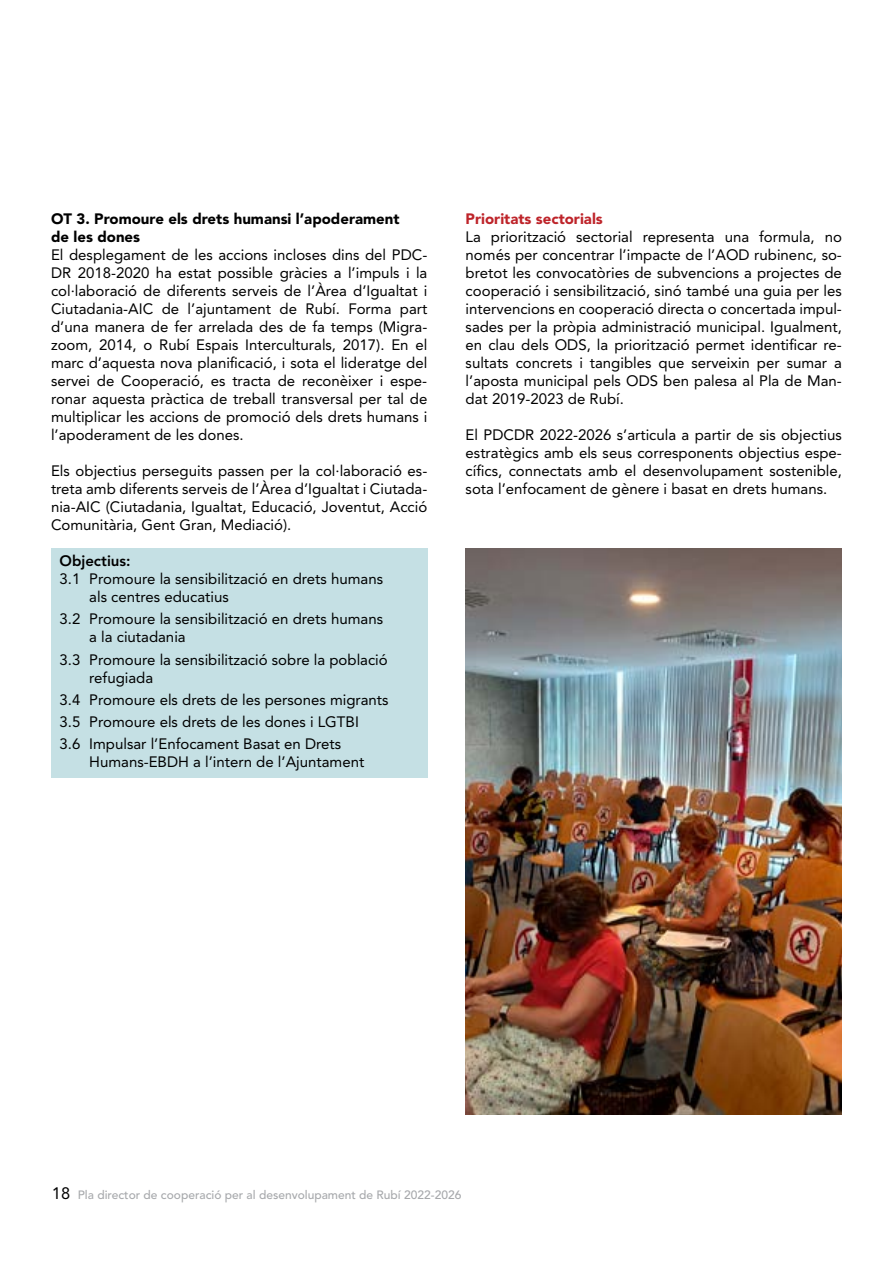
<style>
.page{position:relative;width:893px;height:1263px;background:#fff}
.page>*{position:absolute;margin:0;border:0;box-sizing:border-box;transform-origin:0 0}
.t1{font:15px/18px "Avenir LT Std";color:#000;text-align:justify}
.t2{font:900 15px/18px "Avenir LT Std";color:#000}
.t3{font:900 15px "Avenir LT Std";color:#be242a}
.t4{font:800 15px "Avenir LT Std";color:#000}
.t5{font:500 12px "Avenir LT Std";color:#a7a9ac}
.s1{font-weight:400;font-size:16.5px;color:#000}
</style>
<div class="page">
<div style="left:51px;top:549px;width:376px;height:229px;background:#c5e0e4"></div>
<img style="left:466px;top:549px;width:376px;height:565px">
<p class="t2" style="left:51px;top:210px;width:350px">OT 3. Promoure els drets humansi l’apoderament de les dones</p>
<p class="t1" style="left:51px;top:246px;width:378px">El desplegament de les accions incloses dins del PDC-DR 2018-2020 ha estat possible gràcies a l’impuls i la col·laboració de diferents serveis de l’Àrea d’Igualtat i Ciutadania-AIC de l’ajuntament de Rubí. Forma part d’una manera de fer arrelada des de fa temps (Migra&shy;zoom, 2014, o Rubí Espais Interculturals, 2017). En el marc d’aquesta nova planificació, i sota el lideratge del servei de Cooperació, es tracta de reconèixer i espe&shy;ronar aquesta pràctica de treball transversal per tal de multiplicar les accions de promoció dels drets humans i l’apoderament de les dones.</p>
<p class="t1" style="left:51px;top:462px;width:378px">Els objectius perseguits passen per la col·laboració es&shy;treta amb diferents serveis de l’Àrea d’Igualtat i Ciutada&shy;nia-AIC (Ciutadania, Igualtat, Educació, Joventut, Acció Comunitària, Gent Gran, Mediació).</p>
<p class="t4" style="left:60px;top:552px;width:73px">Objectius:</p>
<p class="t1" style="left:89px;top:570px;width:295px;text-indent:-30px">3.1 Promoure la sensibilització en drets humans als centres educatius</p>
<p class="t1" style="left:89px;top:610px;width:295px;text-indent:-30px">3.2 Promoure la sensibilització en drets humans a la ciutadania</p>
<p class="t1" style="left:89px;top:650px;width:300px;text-indent:-30px">3.3 Promoure la sensibilització sobre la població refugiada</p>
<p class="t1" style="left:60px;top:688px;width:331px;line-height:22.2px;text-align:left">3.4 Promoure els drets de les persones migrants<br>3.5 Promoure els drets de les dones i LGTBI<br>3.6 Impulsar l’Enfocament Basat en Drets</p>
<p class="t1" style="left:89px;top:753px;width:277px">Humans-EBDH a l’intern de l’Ajuntament</p>
<p class="t3" style="left:466px;top:210px;width:139px">Prioritats sectorials</p>
<p class="t1" style="left:466px;top:228px;width:378px">La priorització sectorial representa una formula, no només per concentrar l’impacte de l’AOD rubinenc, so&shy;bretot les convocatòries de subvencions a projectes de cooperació i sensibilització, sinó també una guia per les intervencions en cooperació directa o concertada impul&shy;sades per la pròpia administració municipal. Igualment, en clau dels ODS, la priorització permet identificar re&shy;sultats concrets i tangibles que serveixin per sumar a l’aposta municipal pels ODS ben palesa al Pla de Man&shy;dat 2019-2023 de Rubí.</p>
<p class="t1" style="left:466px;top:426px;width:378px">El PDCDR 2022-2026 s’articula a partir de sis objectius estratègics amb els seus corresponents objectius espe&shy;cífics, connectats amb el desenvolupament sostenible, sota l’enfocament de gènere i basat en drets humans.</p>
<p class="t5" style="left:52px;top:1188px;width:411px"><span class="s1">18</span> Pla director de cooperació per al desenvolupament de Rubí 2022-2026</p>
</div>
